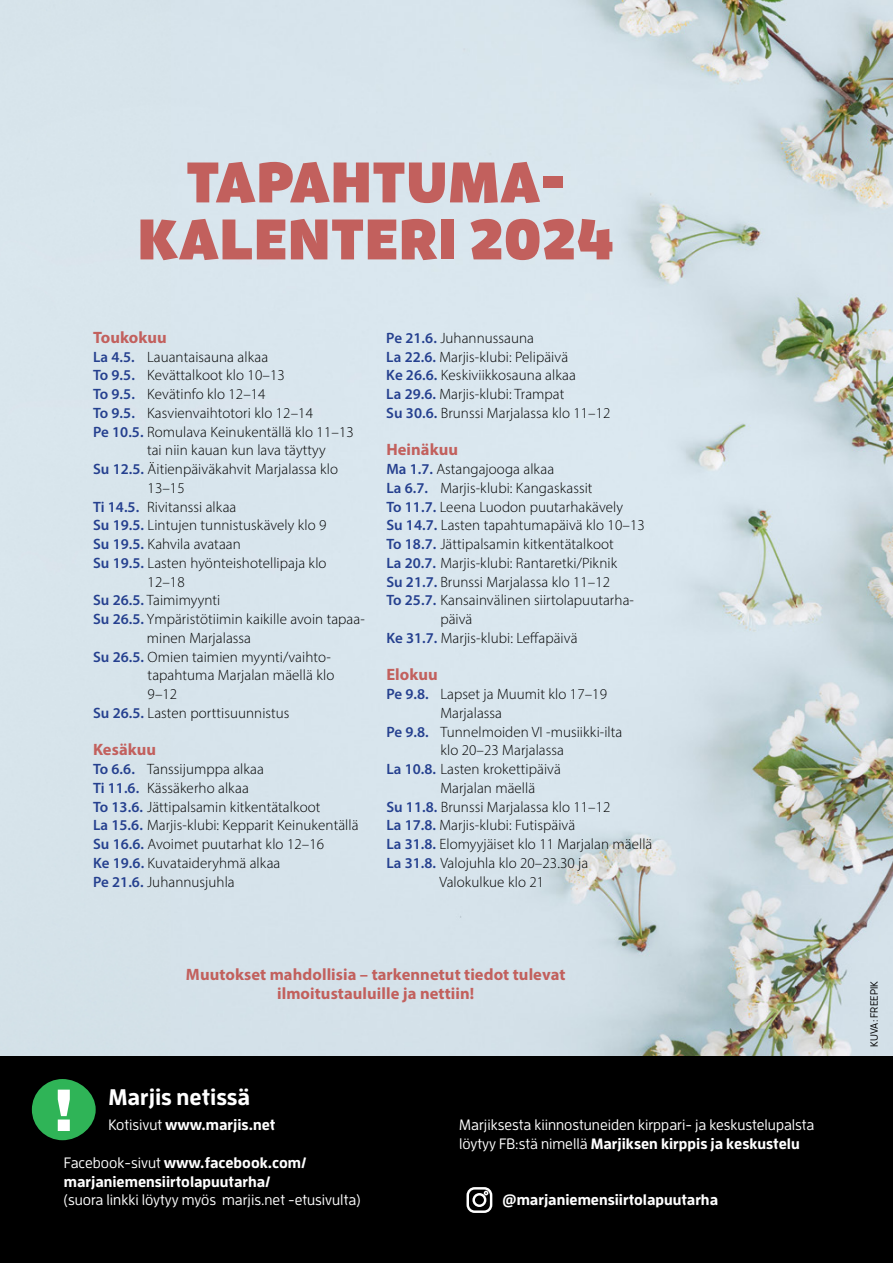
<style>
.page{position:relative;width:893px;height:1263px;background:#fff}
.page>*{position:absolute;margin:0;border:0;box-sizing:border-box;transform-origin:0 0}
.t1{font:900 57px/57px "Enzo OT";letter-spacing:.01em;color:#c2605d;text-align:center}
.t2{font:700 22.5px "Enzo OT";color:#fff}
.t3{font:700 16.5px/18.8px "Myriad Pro";letter-spacing:.005em;color:#c2605d;text-align:center}
.t4{font:300 15px/18.8px "Myriad Pro";letter-spacing:.005em;color:#000}
.t5{font:500 15px/18.8px "Enzo OT";color:#fff}
.t6{font:700 15px/18.8px "Enzo OT";color:#fff}
.t7{font:500 10.5px "Enzo OT";letter-spacing:.01em;color:#000}
.s1{font-weight:600;color:#25408f}
.s2{font-weight:500}
.s3{font-weight:700}
</style>
<div class="page">
<img style="left:170px;top:0;width:723px;height:1057px">
<div style="left:0;top:0;width:170px;height:1057px;background:#d7e4eb"></div>
<div style="left:0;top:1057px;width:893px;height:206px;background:#000"></div>
<div style="left:32px;top:1079px;width:64px;height:61px;background:#2fb457;border-radius:50%"></div>
<svg style="left:58px;top:1089px;width:12px;height:42px"></svg>
<div style="left:466px;top:1187px;width:26px;height:26px;border:2px solid #fff;border-radius:7px"></div>
<div style="left:472px;top:1193px;width:14px;height:14px;border:2px solid #fff;border-radius:50%"></div>
<svg style="left:484px;top:1191px;width:4px;height:4px"></svg>
<h1 class="t1" style="left:138px;top:151px;width:478px">TAPAHTUMA-<br>KALENTERI 2024</h1>
<p class="t3" style="left:93px;top:327px;width:75px">Toukokuu</p>
<p class="t4" style="left:93px;top:347px;width:177px"><span class="s1">La 4.5.</span> Lauantaisauna alkaa</p>
<p class="t4" style="left:93px;top:366px;width:193px"><span class="s1">To 9.5.</span> Kevättalkoot klo 10–13</p>
<p class="t4" style="left:93px;top:385px;width:174px"><span class="s1">To 9.5.</span> Kevätinfo klo 12–14</p>
<p class="t4" style="left:93px;top:403px;width:221px"><span class="s1">To 9.5.</span> Kasvienvaihtotori klo 12–14</p>
<p class="t4" style="left:93px;top:422px;width:262px"><span class="s1">Pe 10.5.</span> Romulava Keinukentällä klo 11–13</p>
<p class="t4" style="left:147px;top:441px;width:180px">tai niin kauan kun lava täyttyy</p>
<p class="t4" style="left:93px;top:460px;width:247px"><span class="s1">Su 12.5.</span> Äitienpäiväkahvit Marjalassa klo</p>
<p class="t4" style="left:148px;top:478px;width:39px">13–15</p>
<p class="t4" style="left:93px;top:497px;width:145px"><span class="s1">Ti 14.5.</span> Rivitanssi alkaa</p>
<p class="t4" style="left:93px;top:516px;width:235px"><span class="s1">Su 19.5.</span> Lintujen tunnistuskävely klo 9</p>
<p class="t4" style="left:93px;top:535px;width:149px"><span class="s1">Su 19.5.</span> Kahvila avataan</p>
<p class="t4" style="left:93px;top:553px;width:235px"><span class="s1">Su 19.5.</span> Lasten hyönteishotellipaja klo</p>
<p class="t4" style="left:148px;top:572px;width:39px">12–18</p>
<p class="t4" style="left:93px;top:591px;width:129px"><span class="s1">Su 26.5.</span> Taimimyynti</p>
<p class="t4" style="left:93px;top:610px;width:273px"><span class="s1">Su 26.5.</span> Ympäristötiimin kaikille avoin tapaa-</p>
<p class="t4" style="left:147px;top:628px;width:106px">minen Marjalassa</p>
<p class="t4" style="left:93px;top:647px;width:238px"><span class="s1">Su 26.5.</span> Omien taimien myynti/vaihto-</p>
<p class="t4" style="left:148px;top:666px;width:188px">tapahtuma Marjalan mäellä klo</p>
<p class="t4" style="left:148px;top:685px;width:31px">9–12</p>
<p class="t4" style="left:93px;top:703px;width:198px"><span class="s1">Su 26.5.</span> Lasten porttisuunnistus</p>
<p class="t3" style="left:93px;top:740px;width:65px">Kesäkuu</p>
<p class="t4" style="left:93px;top:760px;width:267px"><span class="s1">To 6.6.</span> Tanssijumppa alkaa<br><span class="s1">Ti 11.6.</span> Kässäkerho alkaa<br><span class="s1">To 13.6.</span> Jättipalsamin kitkentätalkoot<br><span class="s1">La 15.6.</span> Marjis-klubi: Kepparit Keinukentällä <span class="s1">Su 16.6.</span> Avoimet puutarhat klo 12–16<br><span class="s1">Ke 19.6.</span> Kuvataideryhmä alkaa<br><span class="s1">Pe 21.6.</span> Juhannusjuhla</p>
<p class="t4" style="left:386px;top:328px;width:226px"><span class="s1">Pe 21.6.</span> Juhannussauna<br><span class="s1">La 22.6.</span> Marjis-klubi: Pelipäivä<br><span class="s1">Ke 26.6.</span> Keskiviikkosauna alkaa<br><span class="s1">La 29.6.</span> Marjis-klubi: Trampat<br><span class="s1">Su 30.6.</span> Brunssi Marjalassa klo 11–12</p>
<p class="t3" style="left:386px;top:440px;width:73px">Heinäkuu</p>
<p class="t4" style="left:386px;top:460px;width:169px"><span class="s1">Ma 1.7.</span> Astangajooga alkaa</p>
<p class="t4" style="left:386px;top:478px;width:208px"><span class="s1">La 6.7.</span> Marjis-klubi: Kangaskassit</p>
<p class="t4" style="left:386px;top:497px;width:238px"><span class="s1">To 11.7.</span> Leena Luodon puutarhakävely</p>
<p class="t4" style="left:386px;top:516px;width:260px"><span class="s1">Su 14.7.</span> Lasten tapahtumapäivä klo 10–13</p>
<p class="t4" style="left:386px;top:535px;width:229px"><span class="s1">To 18.7.</span> Jättipalsamin kitkentätalkoot</p>
<p class="t4" style="left:386px;top:553px;width:232px"><span class="s1">La 20.7.</span> Marjis-klubi: Rantaretki/Piknik</p>
<p class="t4" style="left:386px;top:572px;width:225px"><span class="s1">Su 21.7.</span> Brunssi Marjalassa klo 11–12</p>
<p class="t4" style="left:386px;top:591px;width:248px"><span class="s1">To 25.7.</span> Kansainvälinen siirtolapuutarha-</p>
<p class="t4" style="left:440px;top:610px;width:34px">päivä</p>
<p class="t4" style="left:386px;top:628px;width:193px"><span class="s1">Ke 31.7.</span> Marjis-klubi: Leffapäivä</p>
<p class="t3" style="left:386px;top:665px;width:53px">Elokuu</p>
<p class="t4" style="left:386px;top:685px;width:222px"><span class="s1">Pe 9.8.</span> Lapset ja Muumit klo 17–19</p>
<p class="t4" style="left:440px;top:703px;width:63px">Marjalassa</p>
<p class="t4" style="left:386px;top:722px;width:238px"><span class="s1">Pe 9.8.</span> Tunnelmoiden VI -musiikki-ilta</p>
<p class="t4" style="left:440px;top:741px;width:125px">klo 20–23 Marjalassa</p>
<p class="t4" style="left:386px;top:760px;width:176px"><span class="s1">La 10.8.</span> Lasten krokettipäivä</p>
<p class="t4" style="left:440px;top:778px;width:96px">Marjalan mäellä</p>
<p class="t4" style="left:386px;top:797px;width:226px"><span class="s1">Su 11.8.</span> Brunssi Marjalassa klo 11–12</p>
<p class="t4" style="left:386px;top:816px;width:190px"><span class="s1">La 17.8.</span> Marjis-klubi: Futispäivä</p>
<p class="t4" style="left:386px;top:835px;width:268px"><span class="s1">La 31.8.</span> Elomyyjäiset klo 11 Marjalan mäellä</p>
<p class="t4" style="left:386px;top:853px;width:203px"><span class="s1">La 31.8.</span> Valojuhla klo 20–23.30 ja</p>
<p class="t4" style="left:439px;top:872px;width:106px">Valokulkue klo 21</p>
<p class="t3" style="left:186px;top:965px;width:381px">Muutokset mahdollisia – tarkennetut tiedot tulevat ilmoitustauluille ja nettiin!</p>
<h2 class="t2" style="left:108px;top:1083px;width:143px">Marjis netissä</h2>
<p class="t6" style="left:108px;top:1115px;width:169px"><span class="s2">Kotisivut</span> www.marjis.net</p>
<p class="t6" style="left:64px;top:1153px;width:244px"><span class="s2">Facebook-sivut</span> www.facebook.com/ marjaniemensiirtolapuutarha/</p>
<p class="t5" style="left:64px;top:1190px;width:298px">(suora linkki löytyy myös marjis.net -etusivulta)</p>
<p class="t5" style="left:459px;top:1115px;width:357px">Marjiksesta kiinnostuneiden kirppari- ja keskustelupalsta löytyy FB:stä nimellä <span class="s3">Marjiksen kirppis ja keskustelu</span></p>
<p class="t6" style="left:503px;top:1190px;width:217px">@marjaniemensiirtolapuutarha</p>
<p class="t7" style="left:868px;top:1047px;width:68px;rotate:-90deg">KUVA: FREEPIK</p>
</div>
